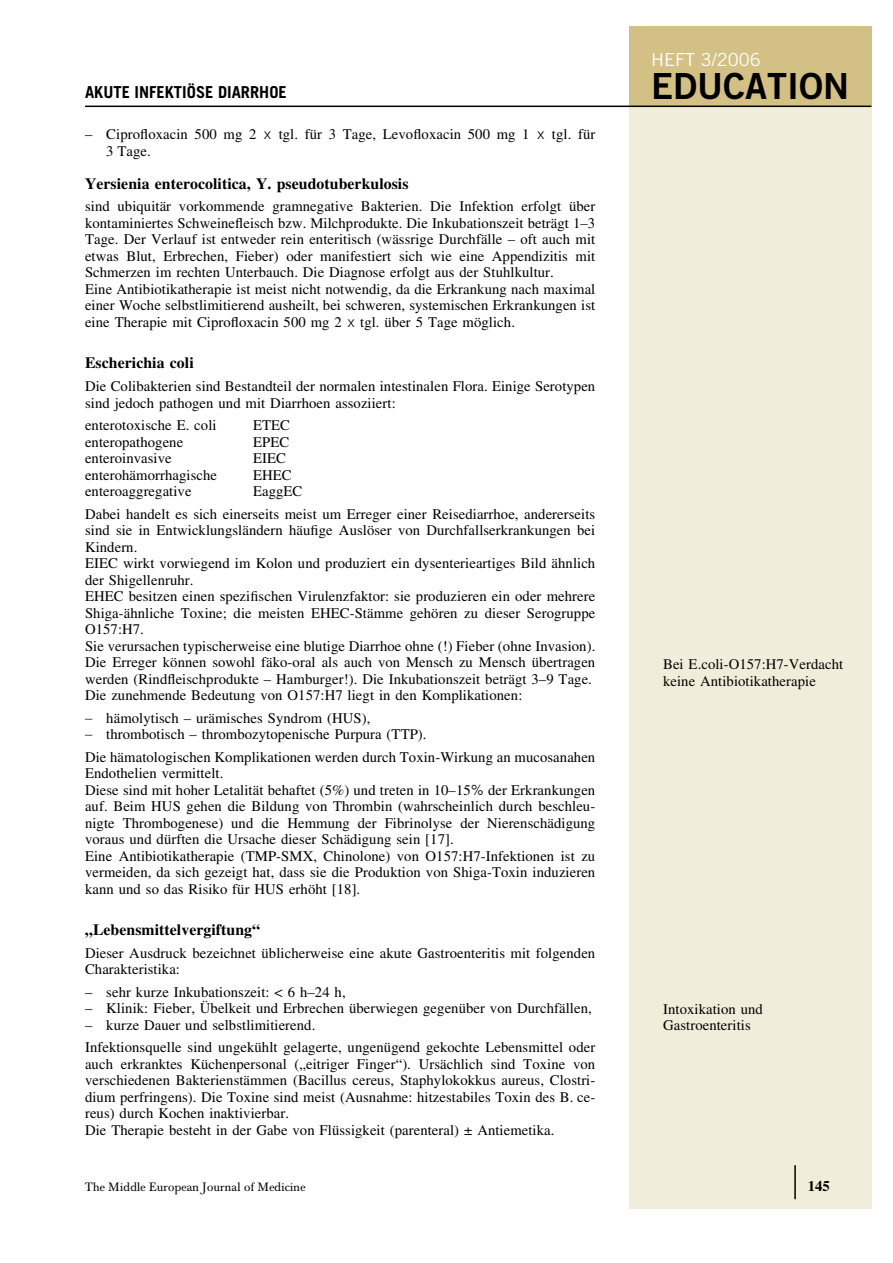
<style>
.page{position:relative;width:893px;height:1263px;background:#fff}
.page>*{position:absolute;margin:0;border:0;box-sizing:border-box;transform-origin:0 0}
.t1{font:36px "Trade Gothic Bold Two";color:#000}
.t2{font:18px "Trade Gothic";color:#fff}
.t3{font:700 16.5px "Trade Gothic";color:#000}
.t4{font:700 15.75px "Times";letter-spacing:.005em;color:#000}
.t5{font:14.7px/16.5px "Times";letter-spacing:.005em;color:#000}
.t6{font:700 14.7px "Times";color:#000}
.t7{font:12px "Bas Reg";color:#000}
.s1{font-family:"Helvetica";font-weight:300}
</style>
<div class="page">
<div style="left:629px;top:99px;width:242px;height:1109px;background:#f2ecda"></div>
<div style="left:629px;top:26px;width:242px;height:81px;background:#d3c084"></div>
<hr style="left:85px;top:106px;width:786px;height:1px;background:#000">
<hr style="left:794px;top:1165px;width:2px;height:34px;background:#000">
<p class="t2" style="left:651px;top:48px;width:111px">HEFT 3/2006</p>
<p class="t3" style="left:85px;top:82px;width:203px">AKUTE INFEKTIÖSE DIARRHOE</p>
<h1 class="t1" style="left:651px;top:63px;width:199px">EDUCATION</h1>
<p class="t5" style="left:106px;top:126px;width:490px;text-indent:-21px">– Ciprofloxacin 500 mg 2 <span class="s1">x</span> tgl. für 3 Tage, Levofloxacin 500 mg 1 <span class="s1">x</span> tgl. für<br>3 Tage.</p>
<p class="t4" style="left:85px;top:174px;width:325px">Yersienia enterocolitica, Y. pseudotuberkulosis</p>
<p class="t5" style="left:85px;top:198px;width:512px">sind ubiquitär vorkommende gramnegative Bakterien. Die Infektion erfolgt über kontaminiertes Schweinefleisch bzw. Milchprodukte. Die Inkubationszeit beträgt 1–3<br>Tage. Der Verlauf ist entweder rein enteritisch (wässrige Durchfälle – oft auch mit etwas Blut, Erbrechen, Fieber) oder manifestiert sich wie eine Appendizitis mit Schmerzen im rechten Unterbauch. Die Diagnose erfolgt aus der Stuhlkultur.<br>Eine Antibiotikatherapie ist meist nicht notwendig, da die Erkrankung nach maximal einer Woche selbstlimitierend ausheilt, bei schweren, systemischen Erkrankungen ist eine Therapie mit Ciprofloxacin 500 mg 2 <span class="s1">x</span> tgl. über 5 Tage möglich.</p>
<p class="t4" style="left:85px;top:353px;width:110px">Escherichia coli</p>
<p class="t5" style="left:85px;top:378px;width:512px">Die Colibakterien sind Bestandteil der normalen intestinalen Flora. Einige Serotypen sind jedoch pathogen und mit Diarrhoen assoziiert:</p>
<p class="t5" style="left:85px;top:417px;width:133px">enterotoxische E. coli</p>
<p class="t5" style="left:253px;top:417px;width:38px">ETEC</p>
<p class="t5" style="left:85px;top:433px;width:100px">enteropathogene</p>
<p class="t5" style="left:253px;top:433px;width:38px">EPEC</p>
<p class="t5" style="left:85px;top:450px;width:88px">enteroinvasive</p>
<p class="t5" style="left:253px;top:450px;width:34px">EIEC</p>
<p class="t5" style="left:85px;top:466px;width:134px">enterohämorrhagische</p>
<p class="t5" style="left:253px;top:466px;width:40px">EHEC</p>
<p class="t5" style="left:85px;top:483px;width:108px">enteroaggregative</p>
<p class="t5" style="left:85px;top:480px;width:512px;line-height:22.5px;text-indent:168px">EaggEC<br>Dabei handelt es sich einerseits meist um Erreger einer Reisediarrhoe, andererseits</p>
<p class="t5" style="left:85px;top:522px;width:512px">sind sie in Entwicklungsländern häufige Auslöser von Durchfallserkrankungen bei Kindern.<br>EIEC wirkt vorwiegend im Kolon und produziert ein dysenterieartiges Bild ähnlich der Shigellenruhr.<br>EHEC besitzen einen spezifischen Virulenzfaktor: sie produzieren ein oder mehrere Shiga-ähnliche Toxine; die meisten EHEC-Stämme gehören zu dieser Serogruppe O157:H7.<br>Sie verursachen typischerweise eine blutige Diarrhoe ohne (!) Fieber (ohne Invasion).<br>Die Erreger können sowohl fäko-oral als auch von Mensch zu Mensch übertragen werden (Rindfleischprodukte – Hamburger!). Die Inkubationszeit beträgt 3–9 Tage.<br>Die zunehmende Bedeutung von O157:H7 liegt in den Komplikationen:</p>
<p class="t5" style="left:85px;top:709px;width:287px"><span class="s1">–</span> hämolytisch – urämisches Syndrom (HUS),</p>
<p class="t5" style="left:85px;top:723px;width:512px;line-height:22.5px"><span class="s1">–</span> thrombotisch – thrombozytopenische Purpura (TTP).<br>Die hämatologischen Komplikationen werden durch Toxin-Wirkung an mucosanahen</p>
<p class="t5" style="left:85px;top:765px;width:512px">Endothelien vermittelt.<br>Diese sind mit hoher Letalität behaftet (5%) und treten in 10–15<span class="s1">%</span> der Erkrankungen auf. Beim HUS gehen die Bildung von Thrombin (wahrscheinlich durch beschleu&shy;nigte Thrombogenese) und die Hemmung der Fibrinolyse der Nierenschädigung voraus und dürften die Ursache dieser Schädigung sein [17].<br>Eine Antibiotikatherapie (TMP-SMX, Chinolone) von O157:H7-Infektionen ist zu vermeiden, da sich gezeigt hat, dass sie die Produktion von Shiga-Toxin induzieren kann und so das Risiko für HUS erhöht [18].</p>
<p class="t4" style="left:85px;top:920px;width:177px">„Lebensmittelvergiftung“</p>
<p class="t5" style="left:85px;top:944px;width:512px">Dieser Ausdruck bezeichnet üblicherweise eine akute Gastroenteritis mit folgenden<br>Charakteristika:</p>
<p class="t5" style="left:85px;top:983px;width:262px">– sehr kurze Inkubationszeit: &lt; 6 h–24 h,</p>
<p class="t5" style="left:85px;top:1000px;width:508px">– Klinik: Fieber, Übelkeit und Erbrechen überwiegen gegenüber von Durchfällen,</p>
<p class="t5" style="left:85px;top:1013px;width:512px;line-height:22.5px">– kurze Dauer und selbstlimitierend.<br>Infektionsquelle sind ungekühlt gelagerte, ungenügend gekochte Lebensmittel oder</p>
<p class="t5" style="left:85px;top:1055px;width:512px">auch erkranktes Küchenpersonal („eitriger Finger“). Ursächlich sind Toxine von verschiedenen Bakterienstämmen (Bacillus cereus, Staphylokokkus aureus, Clostri&shy;dium perfringens). Die Toxine sind meist (Ausnahme: hitzestabiles Toxin des B. ce&shy;reus) durch Kochen inaktivierbar.<br>Die Therapie besteht in der Gabe von Flüssigkeit (parenteral) ± Antiemetika.</p>
<p class="t5" style="left:663px;top:656px;width:182px">Bei E.coli-O157:H7-Verdacht keine Antibiotikatherapie</p>
<p class="t5" style="left:663px;top:1000px;width:101px">Intoxikation und<br>Gastroenteritis</p>
<p class="t7" style="left:85px;top:1180px;width:222px">The Middle European Journal of Medicine</p>
<p class="t6" style="left:808px;top:1177px;width:24px">145</p>
</div>
